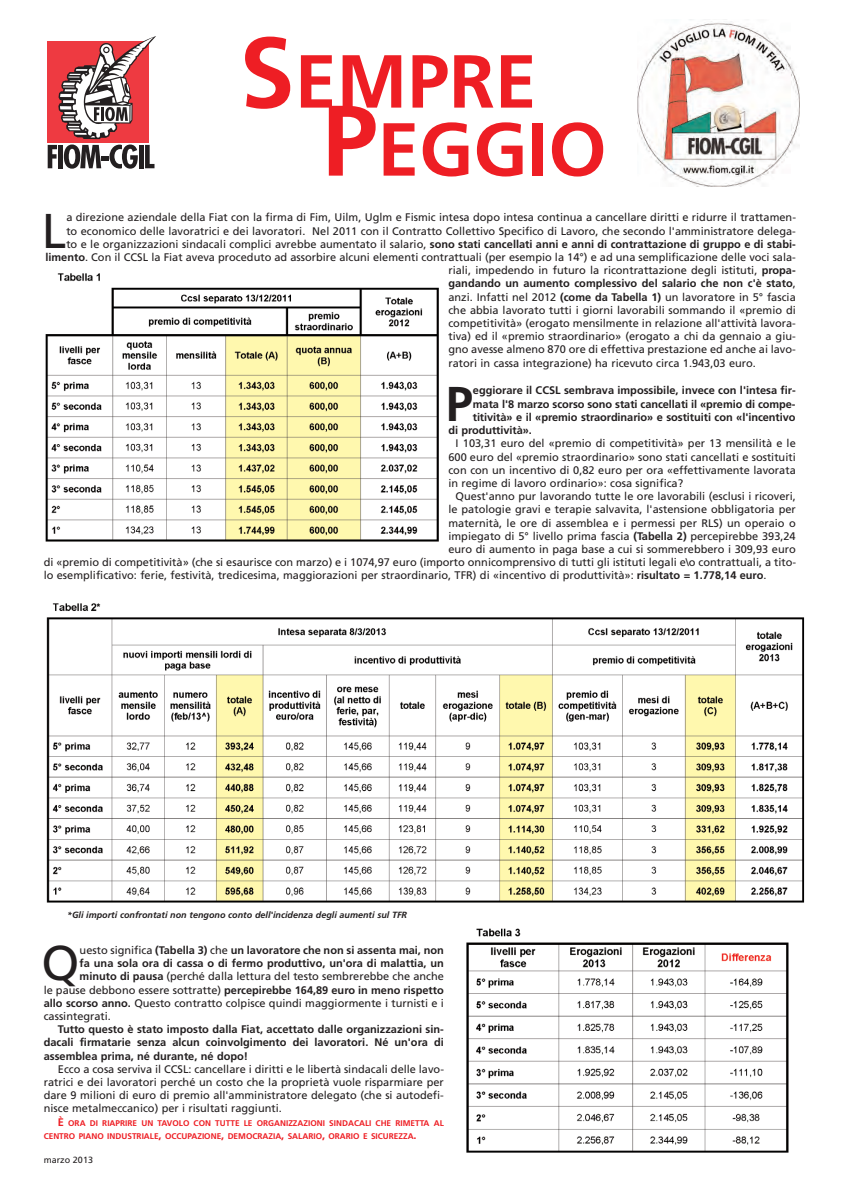
<style>
.page{position:relative;width:842px;height:1191px;background:#fff}
.page>*{position:absolute;margin:0;border:0;box-sizing:border-box;transform-origin:0 0}
.t1{font:700 75px/68px "Frutiger";color:#ee1e24}
.t2{font:48.8px "Frutiger";color:#231f20}
.t3{font:700 48.8px "Frutiger";color:#231f20}
.t4{font:11px/13.2px "Frutiger";color:#231f20;text-align:justify}
.t5{font:700 11px/13.2px "Frutiger";color:#231f20;text-align:justify}
.t6{font:italic 700 9px "Frutiger";color:#231f20}
.t7{font:9px "Frutiger";color:#231f20}
.t8{font:700 8.2px/13.2px "Frutiger";color:#ee1e24}
.s1{font-size:100px}
.s2{font-weight:700}
.s3{font-weight:400}
.s4{font-size:11px}
</style>
<div class="page">
<img style="left:46px;top:603px;width:759px;height:300px">
<img style="left:466px;top:928px;width:323px;height:225px">
<svg style="left:48px;top:36px;width:108px;height:133px"></svg>
<img style="left:637px;top:21px;width:163px;height:165px">
<img style="left:45px;top:274px;width:394px;height:268px">
<h1 class="t1" style="left:322px;top:53px;width:286px;text-indent:-83px"><span class="s1">S</span>EMPRE<br><span class="s1">P</span>EGGIO</h1>
<h2 class="t2" style="left:42px;top:211px;width:26px">L</h2>
<p class="t4" style="left:66px;top:212px;width:731px">a direzione aziendale della Fiat con la firma di Fim, Uilm, Uglm e Fismic intesa dopo intesa continua a cancellare diritti e ridurre il trattamen-</p>
<p class="t4" style="left:66px;top:225px;width:731px">to economico delle lavoratrici e dei lavoratori. Nel 2011 con il Contratto Collettivo Specifico di Lavoro, che secondo l'amministratore delega-</p>
<p class="t4" style="left:66px;top:238px;width:731px">to e le organizzazioni sindacali complici avrebbe aumentato il salario, <span class="s2">sono stati cancellati anni e anni di contrattazione di gruppo e di stabi-</span></p>
<p class="t4" style="left:45px;top:251px;width:752px"><span class="s2">limento</span>. Con il CCSL la Fiat aveva proceduto ad assorbire alcuni elementi contrattuali (per esempio la 14°) e ad una semplificazione delle voci sala-</p>
<p class="t4" style="left:448px;top:265px;width:349px">riali, impedendo in futuro la ricontrattazione degli istituti, <span class="s2">propa-</span></p>
<p class="t5" style="left:448px;top:278px;width:349px">gandando un aumento complessivo del salario che non c'è stato<span class="s3">,</span></p>
<p class="t4" style="left:448px;top:291px;width:349px">anzi. Infatti nel 2012 <span class="s2">(come da Tabella 1)</span> un lavoratore in 5° fascia</p>
<p class="t4" style="left:448px;top:304px;width:349px">che abbia lavorato tutti i giorni lavorabili sommando il «premio di</p>
<p class="t4" style="left:448px;top:317px;width:349px">competitività» (erogato mensilmente in relazione all'attività lavora-</p>
<p class="t4" style="left:448px;top:331px;width:349px">tiva) ed il «premio straordinario» (erogato a chi da gennaio a giu-</p>
<p class="t4" style="left:448px;top:344px;width:349px">gno avesse almeno 870 ore di effettiva prestazione ed anche ai lavo-</p>
<p class="t4" style="left:448px;top:357px;width:309px">ratori in cassa integrazione) ha ricevuto circa 1.943,03 euro.</p>
<h2 class="t3" style="left:446px;top:384px;width:29px">P</h2>
<p class="t5" style="left:473px;top:385px;width:324px">eggiorare il CCSL sembrava impossibile, invece con l'intesa fir-</p>
<p class="t5" style="left:473px;top:398px;width:324px">mata l'8 marzo scorso sono stati cancellati il «premio di compe-</p>
<p class="t5" style="left:473px;top:411px;width:324px">titività» e il «premio straordinario» e sostituiti con «l'incentivo</p>
<p class="t5" style="left:448px;top:424px;width:85px">di produttività».</p>
<p class="t4" style="left:448px;top:438px;width:349px;text-indent:7px">I 103,31 euro del «premio di competitività» per 13 mensilità e le 600 euro del «premio straordinario» sono stati cancellati e sostituiti con con un incentivo di 0,82 euro per ora «effettivamente lavorata in regime di lavoro ordinario»: cosa significa?</p>
<p class="t4" style="left:456px;top:490px;width:342px">Quest'anno pur lavorando tutte le ore lavorabili (esclusi i ricoveri,</p>
<p class="t4" style="left:448px;top:504px;width:349px">le patologie gravi e terapie salvavita, l'astensione obbligatoria per</p>
<p class="t4" style="left:448px;top:517px;width:349px">maternità, le ore di assemblea e i permessi per RLS) un operaio o</p>
<p class="t4" style="left:448px;top:530px;width:349px">impiegato di 5° livello prima fascia <span class="s2">(Tabella 2)</span> percepirebbe 393,24</p>
<p class="t4" style="left:448px;top:543px;width:349px">euro di aumento in paga base a cui si sommerebbero i 309,93 euro</p>
<p class="t4" style="left:44px;top:556px;width:754px">di «premio di competitività» (che si esaurisce con marzo) e i 1074,97 euro (importo onnicomprensivo di tutti gli istituti legali e\o contrattuali, a tito-</p>
<p class="t4" style="left:44px;top:570px;width:724px">lo esemplificativo: ferie, festività, tredicesima, maggiorazioni per straordinario, TFR) di «incentivo di produttività»: <span class="s2">risultato = 1.778,14 euro</span>.</p>
<p class="t6" style="left:67px;top:911px;width:342px">*Gli importi confrontati non tengono conto dell'incidenza degli aumenti sul TFR</p>
<h2 class="t2" style="left:42px;top:943px;width:39px">Q</h2>
<p class="t5" style="left:80px;top:944px;width:366px"><span class="s3">uesto significa</span> (Tabella 3) <span class="s3">che</span> un lavoratore che non si assenta mai, non</p>
<p class="t5" style="left:80px;top:957px;width:366px">fa una sola ora di cassa o di fermo produttivo, un'ora di malattia, un</p>
<p class="t4" style="left:80px;top:970px;width:366px"><span class="s2">minuto di pausa</span> (perché dalla lettura del testo sembrerebbe che anche</p>
<p class="t5" style="left:44px;top:984px;width:402px"><span class="s3">le pause debbono essere sottratte)</span> percepirebbe 164,89 euro in meno rispetto</p>
<p class="t4" style="left:44px;top:997px;width:402px"><span class="s2">allo scorso anno.</span> Questo contratto colpisce quindi maggiormente i turnisti e i</p>
<p class="t4" style="left:44px;top:1010px;width:69px">cassintegrati.</p>
<p class="t5" style="left:44px;top:1023px;width:402px;text-indent:14px">Tutto questo è stato imposto dalla Fiat, accettato dalle organizzazioni sin&shy;dacali firmatarie senza alcun coinvolgimento dei lavoratori. Né un'ora di assemblea prima, né durante, né dopo!</p>
<p class="t4" style="left:44px;top:1063px;width:402px;text-indent:14px">Ecco a cosa serviva il CCSL: cancellare i diritti e le libertà sindacali delle lavo&shy;ratrici e dei lavoratori perché un costo che la proprietà vuole risparmiare per dare 9 milioni di euro di premio all'amministratore delegato (che si autodefi&shy;nisce metalmeccanico) per i risultati raggiunti.</p>
<p class="t8" style="left:44px;top:1116px;width:402px;text-indent:14px"><span class="s4">È</span> ORA DI RIAPRIRE UN TAVOLO CON TUTTE LE ORGANIZZAZIONI SINDACALI CHE RIMETTA AL<br>CENTRO PIANO INDUSTRIALE<span class="s4">,</span> OCCUPAZIONE<span class="s4">,</span> DEMOCRAZIA<span class="s4">,</span> SALARIO<span class="s4">,</span> ORARIO E SICUREZZA<span class="s4">.</span></p>
<p class="t7" style="left:44px;top:1156px;width:51px">marzo 2013</p>
</div>
